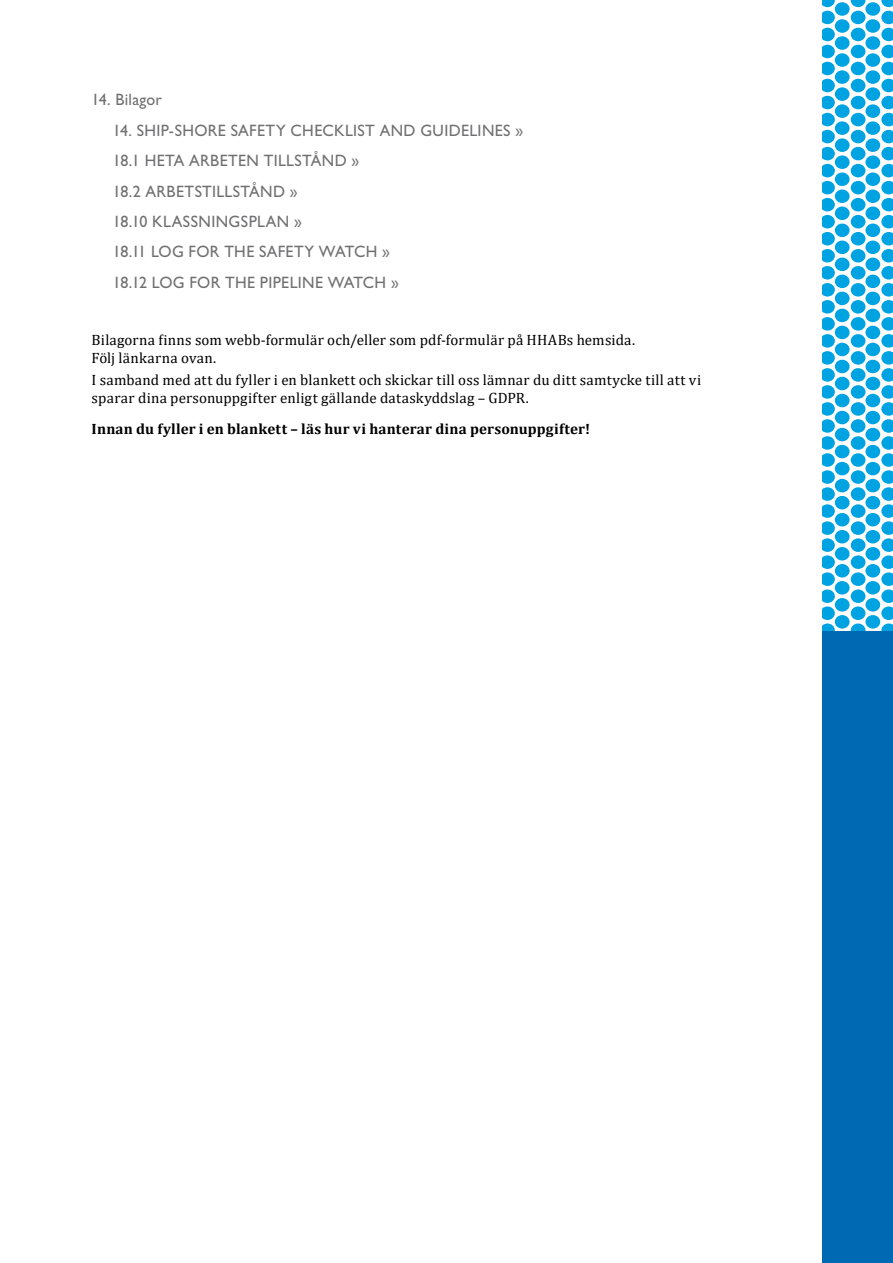
<style>
.page{position:relative;width:893px;height:1263px;background:#fff}
.page>*{position:absolute;margin:0;border:0;box-sizing:border-box;transform-origin:0 0}
.t1{font:16.5px "Gill Sans Std";letter-spacing:.02em;color:#706f71}
.t2{font:15px/18px "Cambria";letter-spacing:.01em;color:#000}
.t3{font:700 15px "Cambria";letter-spacing:.015em;color:#000}
</style>
<div class="page">
<svg style="left:823px;top:0;width:70px;height:632px"></svg>
<div style="left:823px;top:632px;width:70px;height:631px;background:#0069b4"></div>
<p class="t1" style="left:92px;top:90px;width:72px">14. Bilagor</p>
<p class="t1" style="left:113px;top:121px;width:412px">14. SHIP-SHORE SAFETY CHECKLIST AND GUIDELINES »</p>
<p class="t1" style="left:113px;top:151px;width:248px">18.1 HETA ARBETEN TILLSTÅND »</p>
<p class="t1" style="left:113px;top:181px;width:186px">18.2 ARBETSTILLSTÅND »</p>
<p class="t1" style="left:113px;top:212px;width:190px">18.10 KLASSNINGSPLAN »</p>
<p class="t1" style="left:113px;top:242px;width:279px">18.11 LOG FOR THE SAFETY WATCH »</p>
<p class="t1" style="left:113px;top:273px;width:288px">18.12 LOG FOR THE PIPELINE WATCH »</p>
<p class="t2" style="left:92px;top:331px;width:545px">Bilagorna finns som webb-formulär och/eller som pdf-formulär på HHABs hemsida.<br>Följ länkarna ovan.</p>
<p class="t2" style="left:92px;top:371px;width:611px">I samband med att du fyller i en blankett och skickar till oss lämnar du ditt samtycke till att vi sparar dina personuppgifter enligt gällande dataskyddslag – GDPR.</p>
<p class="t3" style="left:92px;top:418px;width:500px">Innan du fyller i en blankett – läs hur vi hanterar dina personuppgifter!</p>
</div>
